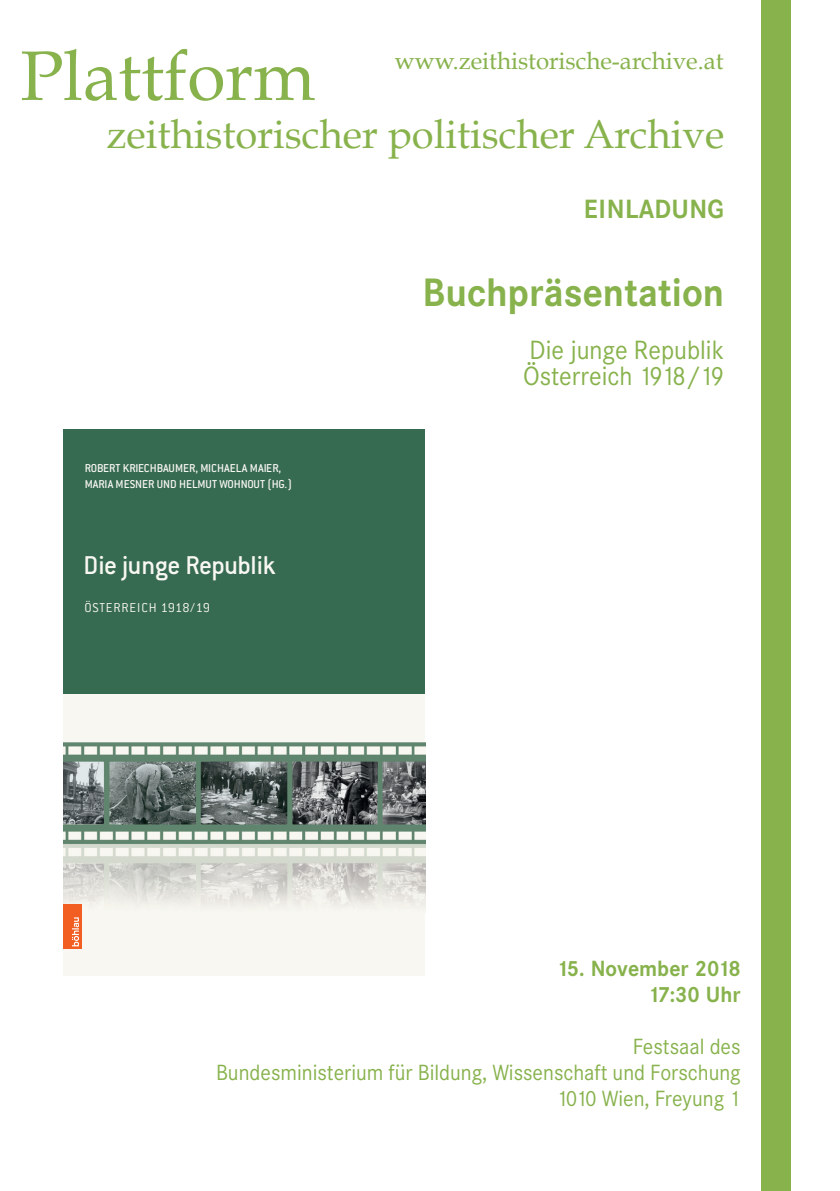
<style>
.page{position:relative;width:840px;height:1191px;background:#fff}
.page>*{position:absolute;margin:0;border:0;box-sizing:border-box;transform-origin:0 0}
.t1{font:70px "Book Antiqua";color:#87b24c}
.t2{font:40px "Book Antiqua";color:#87b24c}
.t3{font:700 38.8px "Corporate SBQ";color:#87b24c;scale:.94 1}
.t4{font:500 28.2px "Conduit ITC";letter-spacing:-.02em;color:#f8f7f1}
.t5{font:26px/26px "Corporate SBQ";color:#87b24c;scale:.94 1}
.t6{font:700 26px "Corporate SBQ";letter-spacing:.02em;color:#87b24c;scale:.94 1}
.t7{font:24px "Book Antiqua";color:#87b24c}
.t8{font:21.6px/26px "Corporate SBQ";color:#87b24c;text-align:right;scale:.94 1}
.t9{font:700 21.6px/26px "Corporate SBQ";color:#87b24c;text-align:right;scale:.94 1}
.t10{font:300 14.2px "Conduit ITC";letter-spacing:.06em;color:#f8f7f1}
.t11{font:500 12.6px/15px "Conduit ITC";color:#f8f7f1}
</style>
<div class="page">
<div style="left:760px;top:0;width:30px;height:1191px;background:#87b24c"></div>
<div style="left:63px;top:429px;width:361px;height:265px;background:#376b51"></div>
<div style="left:63px;top:694px;width:361px;height:281px;background:#f8f7f1"></div>
<img style="left:63px;top:742px;width:362px;height:170px">
<div style="left:63px;top:904px;width:18px;height:44px;background:#f25d21"></div>
<svg style="left:72px;top:917px;width:7px;height:29px"></svg>
<h1 class="t1" style="left:20px;top:33px;width:296px">Plattform</h1>
<h2 class="t2" style="left:106px;top:109px;width:618px">zeithistorischer politischer Archive</h2>
<p class="t7" style="left:394px;top:46px;width:330px">www.zeithistorische-archive.at</p>
<p class="t6" style="left:583px;top:193px;width:151px">EINLADUNG</p>
<p class="t11" style="left:85px;top:461px;width:208px">ROBERT KRIECHBAUMER, MICHAELA MAIER,<br>MARIA MESNER UND HELMUT WOHNOUT (HG.)</p>
<h3 class="t4" style="left:83px;top:549px;width:193px">Die junge Republik</h3>
<p class="t10" style="left:84px;top:600px;width:127px">ÖSTERREICH 1918/19</p>
<h3 class="t3" style="left:422px;top:269px;width:322px">Buchpräsentation</h3>
<p class="t5" style="left:522px;top:337px;width:215px">Die junge Republik<br>Österreich 1918/19</p>
<p class="t9" style="left:556px;top:955px;width:197px">15. November 2018<br>17:30 Uhr</p>
<p class="t8" style="left:216px;top:1033px;width:559px">Festsaal des<br>Bundesministerium für Bildung, Wissenschaft und Forschung<br>1010 Wien, Freyung 1</p>
</div>
